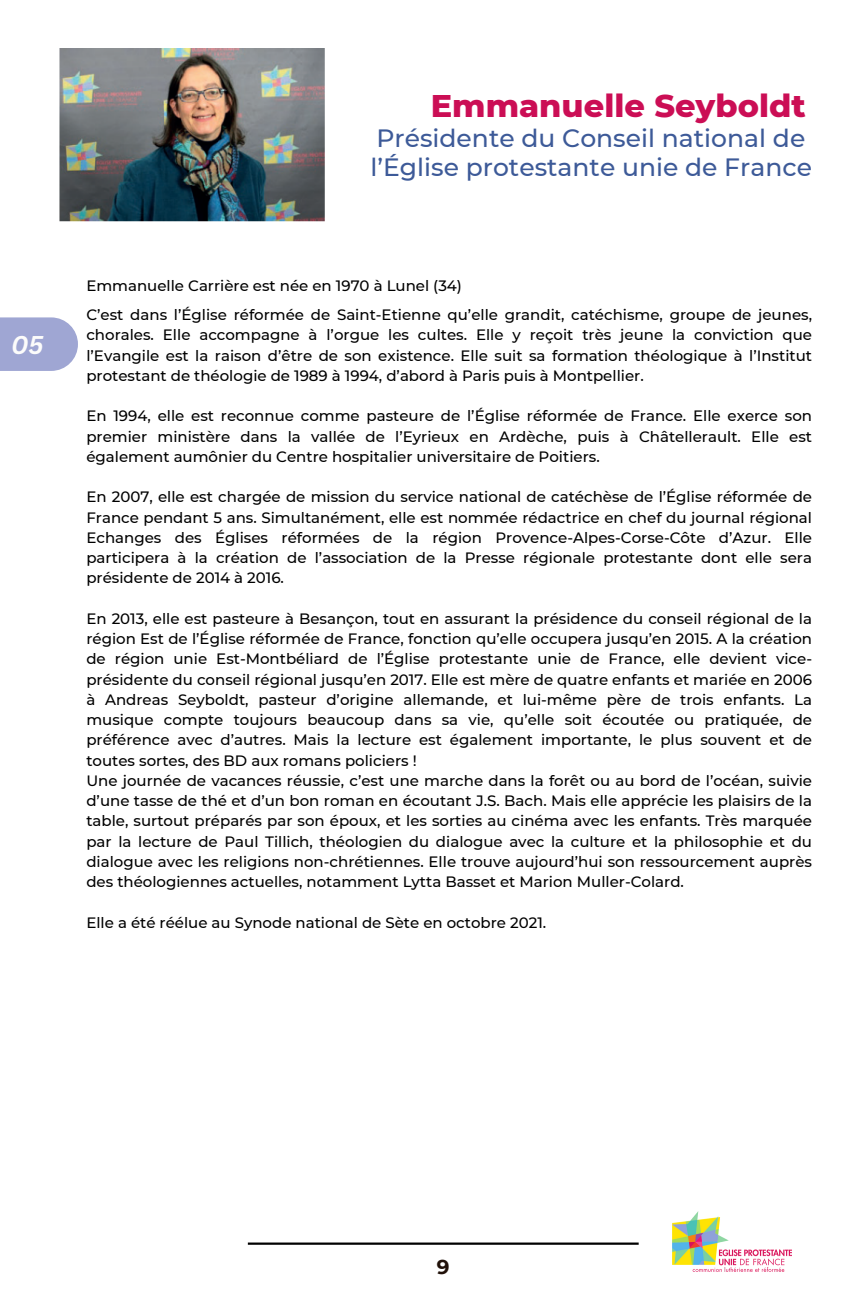
<style>
.page{position:relative;width:864px;height:1296px;background:#fff}
.page>*{position:absolute;margin:0;border:0;box-sizing:border-box;transform-origin:0 0}
.t1{font:800 32px "Montserrat";color:#cb0e55}
.t2{font:500 25px/29.2px "Montserrat";color:#3d5a98}
.t3{font:italic 700 25px "Canva Sans";color:#fcfcfb}
.t4{font:700 20px "Montserrat";color:#211109}
.t5{font:500 15px/20.2px "Montserrat";color:#000;text-align:justify}
</style>
<div class="page">
<img style="left:59px;top:48px;width:266px;height:174px">
<img style="left:673px;top:1212px;width:119px;height:60px">
<hr style="left:248px;top:1243px;width:391px;height:2px;background:#000">
<div style="left:0;top:317px;width:78px;height:54px;background:#9fa6d3"></div>
<p class="t3" style="left:11px;top:327px;width:34px">05</p>
<h1 class="t1" style="left:431px;top:86px;width:377px">Emmanuelle Seyboldt</h1>
<h2 class="t2" style="left:370px;top:124px;width:443px">Présidente du Conseil national de l’Église protestante unie de France</h2>
<p class="t5" style="left:86px;top:275px;width:377px">Emmanuelle Carrière est née en 1970 à Lunel (34)</p>
<p class="t5" style="left:86px;top:305px;width:727px">C’est dans l’Église réformée de Saint-Etienne qu’elle grandit, catéchisme, groupe de jeunes, chorales. Elle accompagne à l’orgue les cultes. Elle y reçoit très jeune la conviction que l’Evangile est la raison d’être de son existence. Elle suit sa formation théologique à l’Institut protestant de théologie de 1989 à 1994, d’abord à Paris puis à Montpellier.</p>
<p class="t5" style="left:86px;top:406px;width:727px">En 1994, elle est reconnue comme pasteure de l’Église réformée de France. Elle exerce son premier ministère dans la vallée de l’Eyrieux en Ardèche, puis à Châtellerault. Elle est également aumônier du Centre hospitalier universitaire de Poitiers.</p>
<p class="t5" style="left:86px;top:487px;width:727px">En 2007, elle est chargée de mission du service national de catéchèse de l’Église réformée de France pendant 5 ans. Simultanément, elle est nommée rédactrice en chef du journal régional Echanges des Églises réformées de la région Provence-Alpes-Corse-Côte d’Azur. Elle participera à la création de l’association de la Presse régionale protestante dont elle sera présidente de 2014 à 2016.</p>
<p class="t5" style="left:86px;top:608px;width:727px;text-align:left">En 2013, elle est pasteure à Besançon, tout en assurant la présidence du conseil régional de la région Est de l’Église réformée de France, fonction qu’elle occupera jusqu’en 2015. A la création de région unie Est-Montbéliard de l’Église protestante unie de France, elle devient vice&shy;présidente du conseil régional jusqu’en 2017. Elle est mère de quatre enfants et mariée en 2006 à Andreas Seyboldt, pasteur d’origine allemande, et lui-même père de trois enfants. La musique compte toujours beaucoup dans sa vie, qu’elle soit écoutée ou pratiquée, de préférence avec d’autres. Mais la lecture est également importante, le plus souvent et de toutes sortes, des BD aux romans policiers !<br>Une journée de vacances réussie, c’est une marche dans la forêt ou au bord de l’océan, suivie d’une tasse de thé et d’un bon roman en écoutant J.S. Bach. Mais elle apprécie les plaisirs de la table, surtout préparés par son époux, et les sorties au cinéma avec les enfants. Très marquée par la lecture de Paul Tillich, théologien du dialogue avec la culture et la philosophie et du dialogue avec les religions non-chrétiennes. Elle trouve aujourd’hui son ressourcement auprès des théologiennes actuelles, notamment Lytta Basset et Marion Muller-Colard.</p>
<p class="t5" style="left:86px;top:912px;width:461px">Elle a été réélue au Synode national de Sète en octobre 2021.</p>
<h3 class="t4" style="left:437px;top:1255px;width:14px">9</h3>
</div>
